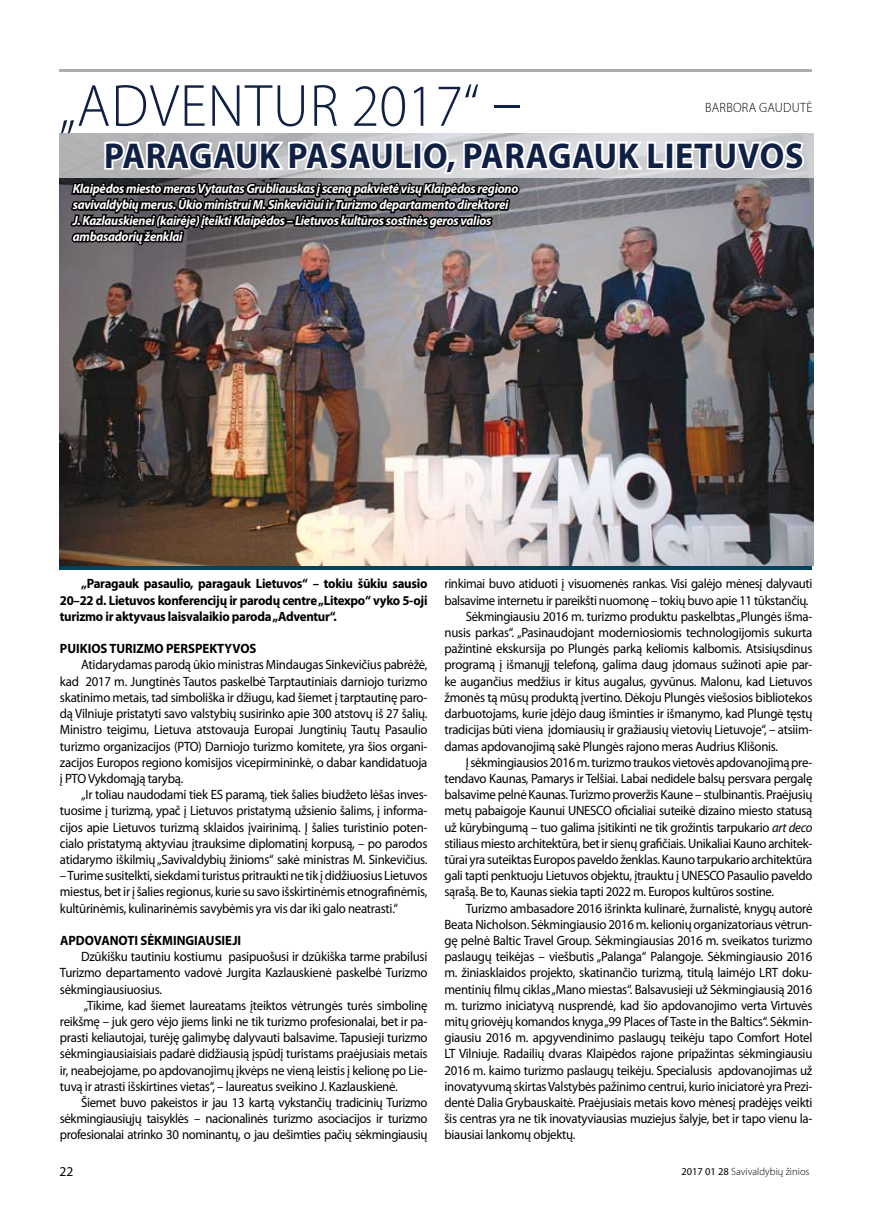
<style>
.page{position:relative;width:872px;height:1212px;background:#fff}
.page>*{position:absolute;margin:0;border:0;box-sizing:border-box;transform-origin:0 0}
.t1{font:300 60px "Myriad Pro";letter-spacing:.02em;color:#102045;scale:.95 1}
.t2{font:700 36px "Myriad Pro";letter-spacing:.02em;color:#102045;scale:.95 1}
.t3{font:13.5px/16.2px "Myriad Pro";letter-spacing:-.02em;color:#000;text-align:justify;scale:.95 1}
.t4{font:700 13.5px/16.2px "Myriad Pro";letter-spacing:-.005em;color:#000;text-align:justify;scale:.95 1}
.t5{font:300 13.5px "Myriad Pro";letter-spacing:.02em;color:#000;scale:.95 1}
.t6{font:13.5px "Myriad Pro";letter-spacing:-.02em;color:#000}
.t7{font:italic 700 13.2px/15.9px "Myriad Pro";letter-spacing:-.02em;color:#fff;scale:.95 1}
.t8{font:300 10.5px "Myriad Pro";color:#000}
.s1{font-style:italic}
.s2{font-weight:400}
</style>
<div class="page">
<hr style="left:871px;top:0;width:1px;height:1212px;background:#e4e3dd">
<div style="left:60px;top:538px;width:752px;height:32px;background:linear-gradient(to right,#00415b,#00415b)"></div>
<img style="left:60px;top:177px;width:753px;height:388px">
<img style="left:59px;top:134px;width:813px;height:43px">
<div style="left:665px;top:141px;width:9px;height:29px;border:4px solid #fff"></div>
<svg style="left:673px;top:139px;width:133px;height:34px"></svg>
<hr style="left:60px;top:69px;width:752px;height:3px;background:#adaeb0">
<svg style="left:68px;top:133px;width:599px;height:121px;background:#88878a"></svg>
<h1 class="t1" style="left:60px;top:70px;width:487px">„ADVENTUR 2017“ –</h1>
<h2 class="t2" style="left:104px;top:132px;width:738px">Paragauk pasaulio, paragauk Lietuvos</h2>
<p class="t5" style="left:705px;top:100px;width:114px">BARBORA GAUDUTĖ</p>
<p class="t7" style="left:73px;top:180px;width:470px">Klaipėdos miesto meras Vytautas Grubliauskas į sceną pakvietė visų Klaipėdos regiono savivaldybių merus. Ūkio ministrui M. Sinkevičiui ir Turizmo departamento direktorei J. Kazlauskienei (kairėje) įteikti Klaipėdos – Lietuvos kultūros sostinės geros valios ambasadorių ženklai</p>
<p class="t4" style="left:60px;top:575px;width:388px;text-indent:21px">„Paragauk pasaulio, paragauk Lietuvos“ – tokiu šūkiu sausio 20–22 d. Lietuvos konferencijų ir parodų centre „Litexpo“ vyko 5-oji turizmo ir aktyvaus laisvalaikio paroda „Adventur“.</p>
<p class="t4" style="left:60px;top:640px;width:208px">Puikios turizmo perspektyvos</p>
<p class="t3" style="left:60px;top:657px;width:388px;text-indent:21px">Atidarydamas parodą ūkio ministras Mindaugas Sinkevičius pabrėžė, kad 2017 m. Jungtinės Tautos paskelbė Tarptautiniais darniojo turizmo skatinimo metais, tad simboliška ir džiugu, kad šiemet į tarptautinę paro&shy;dą Vilniuje pristatyti savo valstybių susirinko apie 300 atstovų iš 27 šalių.<br>Ministro teigimu, Lietuva atstovauja Europai Jungtinių Tautų Pasaulio turizmo organizacijos (PTO) Darniojo turizmo komitete, yra šios organi&shy;zacijos Europos regiono komisijos vicepirmininkė, o dabar kandidatuoja į PTO Vykdomąją tarybą.</p>
<p class="t3" style="left:60px;top:786px;width:388px;text-indent:21px">„Ir toliau naudodami tiek ES paramą, tiek šalies biudžeto lėšas inves&shy;tuosime į turizmą, ypač į Lietuvos pristatymą užsienio šalims, į informa&shy;cijos apie Lietuvos turizmą sklaidos įvairinimą. Į šalies turistinio poten&shy;cialo pristatymą aktyviau įtrauksime diplomatinį korpusą, – po parodos atidarymo iškilmių „Savivaldybių žinioms“ sakė ministras M. Sinkevičius.</p>
<p class="t3" style="left:60px;top:867px;width:388px">– Turime susitelkti, siekdami turistus pritraukti ne tik į didžiuosius Lietuvos miestus, bet ir į šalies regionus, kurie su savo išskirtinėmis etnografi nėmis, kultūrinėmis, kulinarinėmis savybėmis yra vis dar iki galo neatrasti.“</p>
<p class="t4" style="left:60px;top:932px;width:192px">Apdovanoti sėkmingiausieji</p>
<p class="t3" style="left:60px;top:948px;width:388px;text-indent:21px">Dzūkišku tautiniu kostiumu pasipuošusi ir dzūkiška tarme prabilusi Turizmo departamento vadovė Jurgita Kazlauskienė paskelbė Turizmo sėkmingiausiuosius.</p>
<p class="t3" style="left:60px;top:997px;width:388px;text-indent:24px">„Tikime, kad šiemet laureatams įteiktos vėtrungės turės simbolinę reikšmę – juk gero vėjo jiems linki ne tik turizmo profesionalai, bet ir pa&shy;prasti keliautojai, turėję galimybę dalyvauti balsavime. Tapusieji turizmo sėkmingiausiaisiais padarė didžiausią įspūdį turistams praėjusiais metais ir, neabejojame, po apdovanojimų įkvėps ne vieną leistis į kelionę po Lie&shy;tuvą ir atrasti išskirtines vietas“, – laureatus sveikino J. Kazlauskienė.</p>
<p class="t3" style="left:60px;top:1094px;width:388px;text-indent:21px">Šiemet buvo pakeistos ir jau 13 kartą vykstančių tradicinių Turizmo sėkmingiausiųjų taisyklės – nacionalinės turizmo asociacijos ir turizmo profesionalai atrinko 30 nominantų, o jau dešimties pačių sėkmingiausių</p>
<p class="t3" style="left:444px;top:576px;width:389px">rinkimai buvo atiduoti į visuomenės rankas. Visi galėjo mėnesį dalyvauti</p>
<p class="t3" style="left:444px;top:592px;width:385px">balsavime internetu ir pareikšti nuomonę – tokių buvo apie 11 tūkstančių.</p>
<p class="t3" style="left:466px;top:608px;width:366px">Sėkmingiausiu 2016 m. turizmo produktu paskelbtas „Plungės išma-</p>
<p class="t3" style="left:444px;top:624px;width:389px">nusis parkas“. „Pasinaudojant moderniosiomis technologijomis sukurta</p>
<p class="t3" style="left:444px;top:640px;width:389px">pažintinė ekskursija po Plungės parką keliomis kalbomis. Atsisiųsdinus</p>
<p class="t3" style="left:444px;top:657px;width:389px">programą į išmanųjį telefoną, galima daug įdomaus sužinoti apie par-</p>
<p class="t3" style="left:444px;top:673px;width:389px">ke augančius medžius ir kitus augalus, gyvūnus. Malonu, kad Lietuvos</p>
<p class="t3" style="left:444px;top:689px;width:389px">žmonės tą mūsų produktą įvertino. Dėkoju Plungės viešosios bibliotekos</p>
<p class="t3" style="left:444px;top:705px;width:389px">darbuotojams, kurie įdėjo daug išminties ir išmanymo, kad Plungė tęstų</p>
<p class="t3" style="left:444px;top:721px;width:389px">tradicijas būti viena įdomiausių ir gražiausių vietovių Lietuvoje“, – atsiim-</p>
<p class="t3" style="left:444px;top:738px;width:353px">damas apdovanojimą sakė Plungės rajono meras Audrius Klišonis.</p>
<p class="t3" style="left:466px;top:754px;width:366px">Į sėkmingiausios 2016 m. turizmo traukos vietovės apdovanojimą pre-</p>
<p class="t3" style="left:444px;top:770px;width:388px">tendavo Kaunas, Pamarys ir Telšiai. Labai nedidele balsų persvara pergalę</p>
<p class="t3" style="left:444px;top:786px;width:389px">balsavime pelnė Kaunas. Turizmo proveržis Kaune – stulbinantis. Praėjusių</p>
<p class="t3" style="left:444px;top:802px;width:389px">metų pabaigoje Kaunui UNESCO oficialiai suteikė dizaino miesto statusą</p>
<p class="t3" style="left:444px;top:819px;width:389px">už kūrybingumą – tuo galima įsitikinti ne tik grožintis tarpukario <span class="s1">art deco</span></p>
<p class="t3" style="left:444px;top:835px;width:389px">stiliaus miesto architektūra, bet ir sienų grafičiais. Unikaliai Kauno architek-</p>
<p class="t3" style="left:444px;top:851px;width:389px">tūrai yra suteiktas Europos paveldo ženklas. Kauno tarpukario architektūra</p>
<p class="t3" style="left:444px;top:867px;width:389px">gali tapti penktuoju Lietuvos objektu, įtrauktu į UNESCO Pasaulio paveldo</p>
<p class="t3" style="left:444px;top:883px;width:348px">sąrašą. Be to, Kaunas siekia tapti 2022 m. Europos kultūros sostine.</p>
<p class="t3" style="left:466px;top:900px;width:366px">Turizmo ambasadore 2016 išrinkta kulinarė, žurnalistė, knygų autorė</p>
<p class="t3" style="left:444px;top:916px;width:389px">Beata Nicholson. Sėkmingiausio 2016 m. kelionių organizatoriaus vėtrun-</p>
<p class="t3" style="left:444px;top:932px;width:389px">gę pelnė Baltic Travel Group. Sėkmingiausias 2016 m. sveikatos turizmo</p>
<p class="t3" style="left:444px;top:948px;width:389px">paslaugų teikėjas – viešbutis „Palanga“ Palangoje. Sėkmingiausio 2016</p>
<p class="t3" style="left:444px;top:964px;width:389px">m. žiniasklaidos projekto, skatinančio turizmą, titulą laimėjo LRT doku-</p>
<p class="t3" style="left:444px;top:981px;width:389px">mentinių fi lmų ciklas „Mano miestas“. Balsavusieji už Sėkmingiausią 2016</p>
<p class="t3" style="left:444px;top:997px;width:389px">m. turizmo iniciatyvą nusprendė, kad šio apdovanojimo verta Virtuvės</p>
<p class="t3" style="left:444px;top:1013px;width:389px">mitų griovėjų komandos knyga „99 Places of Taste in the Baltics“. Sėkmin-</p>
<p class="t3" style="left:444px;top:1029px;width:389px">giausiu 2016 m. apgyvendinimo paslaugų teikėju tapo Comfort Hotel</p>
<p class="t3" style="left:444px;top:1045px;width:389px">LT Vilniuje. Radailių dvaras Klaipėdos rajone pripažintas sėkmingiausiu</p>
<p class="t3" style="left:444px;top:1062px;width:389px">2016 m. kaimo turizmo paslaugų teikėju. Specialusis apdovanojimas už</p>
<p class="t3" style="left:444px;top:1078px;width:389px">inovatyvumą skirtas Valstybės pažinimo centrui, kurio iniciatorė yra Prezi-</p>
<p class="t3" style="left:444px;top:1094px;width:389px">dentė Dalia Grybauskaitė. Praėjusiais metais kovo mėnesį pradėjęs veikti</p>
<p class="t3" style="left:444px;top:1110px;width:389px">šis centras yra ne tik inovatyviausias muziejus šalyje, bet ir tapo vienu la-</p>
<p class="t3" style="left:444px;top:1126px;width:139px">biausiai lankomų objektų.</p>
<p class="t6" style="left:60px;top:1163px;width:15px">22</p>
<p class="t8" style="left:681px;top:1165px;width:129px"><span class="s2">2017 01 28</span> SAVIVALDYBIŲ ŽINIOS</p>
</div>
